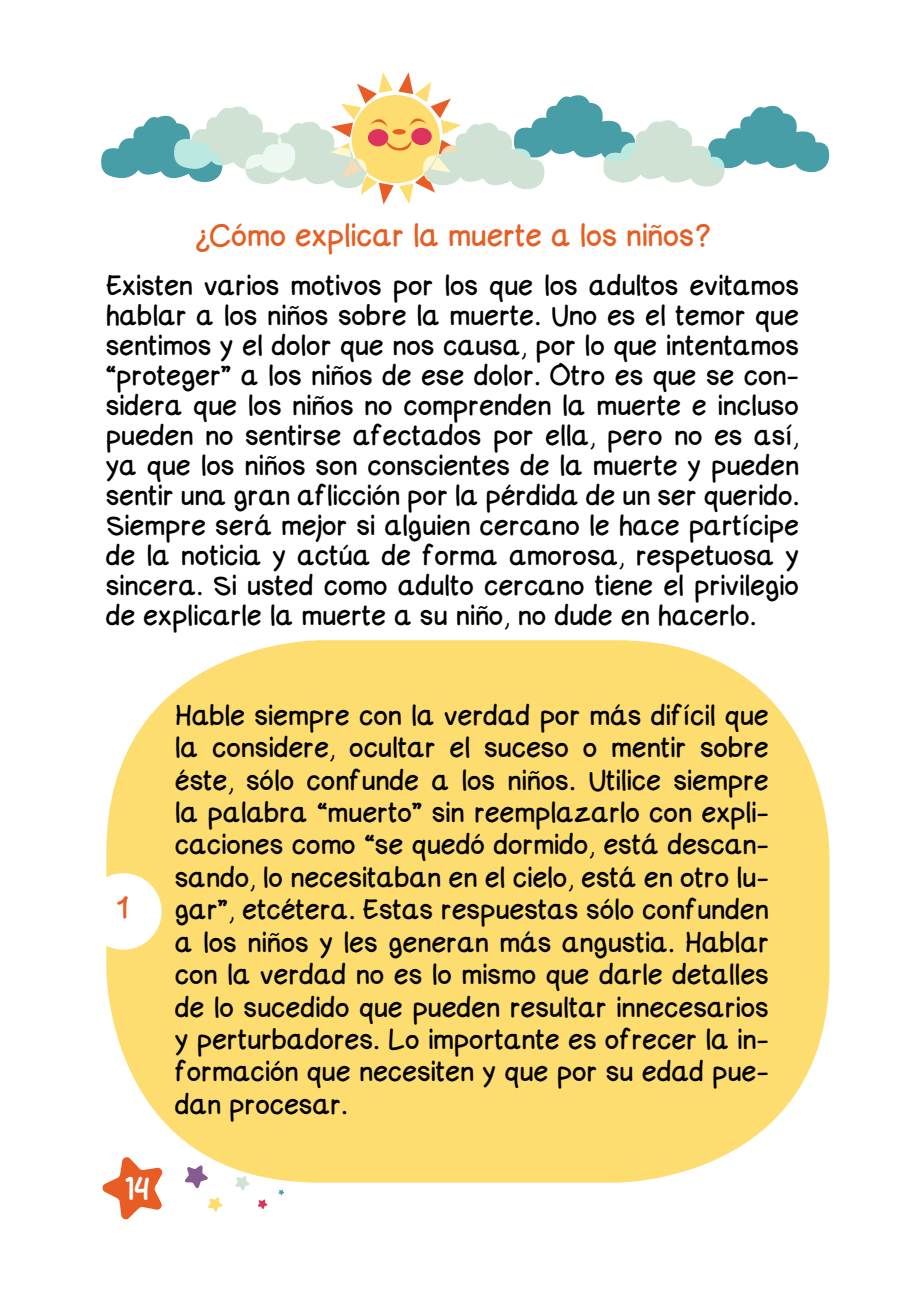
<style>
.page{position:relative;width:906px;height:1289px;background:#fff}
.page>*{position:absolute;margin:0;border:0;box-sizing:border-box;transform-origin:0 0}
.t1{font:33px "Jelly Anika";color:#fff}
.t2{font:30px "Comic Neue Sans ID";color:#e75d22}
.t3{font:27px/32.4px "Comic Neue Sans ID";color:#000;text-align:justify}
</style>
<div class="page">
<svg style="left:101px;top:72px;width:728px;height:132px"></svg>
<svg style="left:185px;top:1165px;width:23px;height:23px"></svg>
<svg style="left:235px;top:1176px;width:15px;height:14px"></svg>
<svg style="left:208px;top:1197px;width:15px;height:14px"></svg>
<svg style="left:258px;top:1199px;width:9px;height:9px"></svg>
<svg style="left:278px;top:1189px;width:6px;height:6px"></svg>
<svg style="left:102px;top:1157px;width:60px;height:62px"></svg>
<div style="left:106px;top:640px;width:723px;height:542px;background:#fddc70;border-radius:213px"></div>
<div style="left:85px;top:873px;width:77px;height:76px;background:#fff;border-radius:50%"></div>
<p class="t2" style="left:194px;top:218px;width:519px">¿Cómo explicar la muerte a los niños?</p>
<p class="t3" style="left:106px;top:271px;width:695px;line-height:30px">Existen varios motivos por los que los adultos evitamos hablar a los niños sobre la muerte. Uno es el temor que sentimos y el dolor que nos causa, por lo que intentamos “proteger” a los niños de ese dolor. Otro es que se con&shy;sidera que los niños no comprenden la muerte e incluso pueden no sentirse afectados por ella, pero no es así, ya que los niños son conscientes de la muerte y pueden sentir una gran aflicción por la pérdida de un ser querido.<br>Siempre será mejor si alguien cercano le hace partícipe de la noticia y actúa de forma amorosa, respetuosa y sincera. Si usted como adulto cercano tiene el privilegio de explicarle la muerte a su niño, no dude en hacerlo.</p>
<p class="t2" style="left:117px;top:889px;width:14px">1</p>
<p class="t1" style="left:126px;top:1175px;width:26px">14</p>
<p class="t3" style="left:175px;top:699px;width:595px">Hable siempre con la verdad por más difícil que la considere, ocultar el suceso o mentir sobre éste, sólo confunde a los niños. Utilice siempre la palabra “muerto” sin reemplazarlo con expli&shy;caciones como “se quedó dormido, está descan&shy;sando, lo necesitaban en el cielo, está en otro lu&shy;gar”, etcétera. Estas respuestas sólo confunden a los niños y les generan más angustia. Hablar con la verdad no es lo mismo que darle detalles de lo sucedido que pueden resultar innecesarios y perturbadores. Lo importante es ofrecer la in&shy;formación que necesiten y que por su edad pue&shy;dan procesar.</p>
</div>
